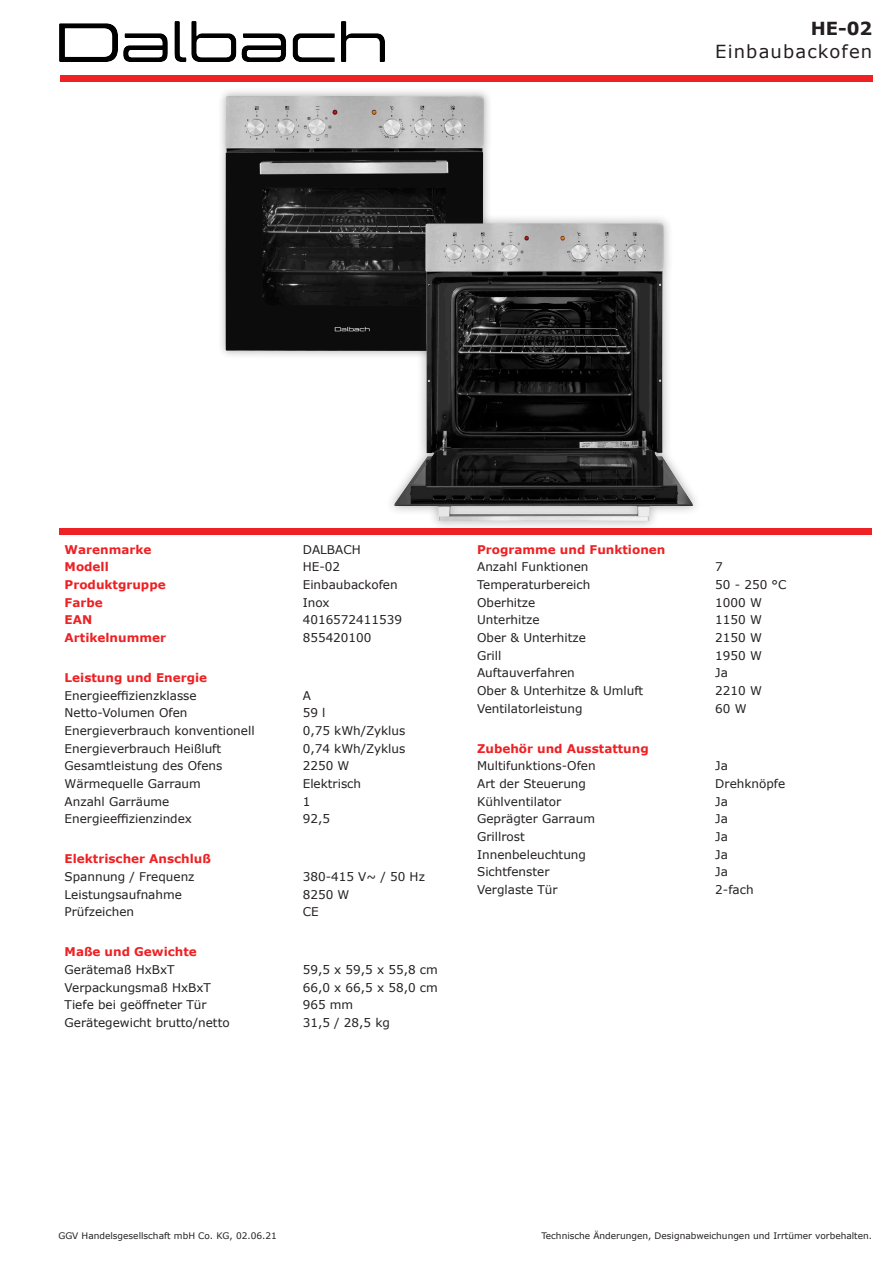
<style>
.page{position:relative;width:893px;height:1263px;background:#fff}
.page>*{position:absolute;margin:0;border:0;box-sizing:border-box;transform-origin:0 0}
.t1{font:18px "Verdana";letter-spacing:.065em;color:#231f20}
.t2{font:700 18px "Verdana";color:#231f20}
.t3{font:12px "Verdana";color:#231f20}
.t4{font:700 12px "Verdana";color:#ee2124}
.t5{font:9px "Verdana";color:#231f20}
</style>
<div class="page">
<div style="left:217px;top:88px;width:275px;height:271px;background:#231f20;opacity:.35"></div>
<img style="left:225px;top:96px;width:259px;height:255px">
<img style="left:60px;top:22px;width:325px;height:40px">
<div style="left:60px;top:75px;width:812px;height:6px;background:#ee2124"></div>
<div style="left:60px;top:528px;width:812px;height:6px;background:#ee2124"></div>
<div style="left:385px;top:214px;width:317px;height:317px;background:#231f20;opacity:.35"></div>
<img style="left:394px;top:223px;width:299px;height:298px">
<h1 class="t2" style="left:811px;top:16px;width:63px">HE-02</h1>
<h1 class="t1" style="left:715px;top:39px;width:159px">Einbaubackofen</h1>
<p class="t4" style="left:65px;top:541px;width:88px">Warenmarke</p>
<p class="t3" style="left:303px;top:541px;width:59px">DALBACH</p>
<p class="t4" style="left:65px;top:558px;width:46px">Modell</p>
<p class="t3" style="left:303px;top:559px;width:39px">HE-02</p>
<p class="t4" style="left:65px;top:576px;width:103px">Produktgruppe</p>
<p class="t3" style="left:303px;top:576px;width:96px">Einbaubackofen</p>
<p class="t4" style="left:65px;top:594px;width:40px">Farbe</p>
<p class="t3" style="left:303px;top:594px;width:28px">Inox</p>
<p class="t4" style="left:65px;top:611px;width:29px">EAN</p>
<p class="t3" style="left:303px;top:612px;width:101px">4016572411539</p>
<p class="t4" style="left:65px;top:629px;width:103px">Artikelnummer</p>
<p class="t3" style="left:303px;top:629px;width:70px">855420100</p>
<p class="t4" style="left:65px;top:669px;width:144px">Leistung und Energie</p>
<p class="t3" style="left:65px;top:687px;width:134px">Energieeffizienzklasse</p>
<p class="t3" style="left:303px;top:687px;width:10px">A</p>
<p class="t3" style="left:65px;top:705px;width:124px">Netto-Volumen Ofen</p>
<p class="t3" style="left:303px;top:705px;width:24px">59 l</p>
<p class="t3" style="left:65px;top:722px;width:191px">Energieverbrauch konventionell</p>
<p class="t3" style="left:303px;top:722px;width:104px">0,75 kWh/Zyklus</p>
<p class="t3" style="left:65px;top:740px;width:158px">Energieverbrauch Heißluft</p>
<p class="t3" style="left:303px;top:740px;width:104px">0,74 kWh/Zyklus</p>
<p class="t3" style="left:65px;top:758px;width:159px">Gesamtleistung des Ofens</p>
<p class="t3" style="left:303px;top:758px;width:48px">2250 W</p>
<p class="t3" style="left:65px;top:775px;width:138px">Wärmequelle Garraum</p>
<p class="t3" style="left:303px;top:775px;width:60px">Elektrisch</p>
<p class="t3" style="left:65px;top:793px;width:106px">Anzahl Garräume</p>
<p class="t3" style="left:303px;top:793px;width:9px">1</p>
<p class="t3" style="left:65px;top:811px;width:129px">Energieeffizienzindex</p>
<p class="t3" style="left:303px;top:811px;width:29px">92,5</p>
<p class="t4" style="left:65px;top:850px;width:148px">Elektrischer Anschluß</p>
<p class="t3" style="left:65px;top:868px;width:131px">Spannung / Frequenz</p>
<p class="t3" style="left:303px;top:868px;width:124px">380-415 V~ / 50 Hz</p>
<p class="t3" style="left:65px;top:886px;width:119px">Leistungsaufnahme</p>
<p class="t3" style="left:303px;top:886px;width:48px">8250 W</p>
<p class="t3" style="left:65px;top:904px;width:71px">Prüfzeichen</p>
<p class="t3" style="left:303px;top:904px;width:17px">CE</p>
<p class="t4" style="left:65px;top:943px;width:134px">Maße und Gewichte</p>
<p class="t3" style="left:65px;top:961px;width:112px">Gerätemaß HxBxT</p>
<p class="t3" style="left:303px;top:961px;width:137px">59,5 x 59,5 x 55,8 cm</p>
<p class="t3" style="left:65px;top:979px;width:148px">Verpackungsmaß HxBxT</p>
<p class="t3" style="left:303px;top:979px;width:137px">66,0 x 66,5 x 58,0 cm</p>
<p class="t3" style="left:65px;top:997px;width:144px">Tiefe bei geöffneter Tür</p>
<p class="t3" style="left:303px;top:997px;width:52px">965 mm</p>
<p class="t3" style="left:65px;top:1014px;width:167px">Gerätegewicht brutto/netto</p>
<p class="t3" style="left:303px;top:1014px;width:89px">31,5 / 28,5 kg</p>
<p class="t4" style="left:477px;top:541px;width:190px">Programme und Funktionen</p>
<p class="t3" style="left:477px;top:559px;width:113px">Anzahl Funktionen</p>
<p class="t3" style="left:715px;top:559px;width:9px">7</p>
<p class="t3" style="left:477px;top:576px;width:115px">Temperaturbereich</p>
<p class="t3" style="left:715px;top:576px;width:73px">50 - 250 °C</p>
<p class="t3" style="left:477px;top:594px;width:60px">Oberhitze</p>
<p class="t3" style="left:715px;top:594px;width:48px">1000 W</p>
<p class="t3" style="left:477px;top:612px;width:64px">Unterhitze</p>
<p class="t3" style="left:715px;top:612px;width:48px">1150 W</p>
<p class="t3" style="left:477px;top:629px;width:110px">Ober &amp; Unterhitze</p>
<p class="t3" style="left:715px;top:629px;width:48px">2150 W</p>
<p class="t3" style="left:477px;top:647px;width:26px">Grill</p>
<p class="t3" style="left:715px;top:647px;width:48px">1950 W</p>
<p class="t3" style="left:477px;top:665px;width:99px">Auftauverfahren</p>
<p class="t3" style="left:715px;top:665px;width:14px">Ja</p>
<p class="t3" style="left:477px;top:682px;width:168px">Ober &amp; Unterhitze &amp; Umluft</p>
<p class="t3" style="left:715px;top:682px;width:48px">2210 W</p>
<p class="t3" style="left:477px;top:700px;width:107px">Ventilatorleistung</p>
<p class="t3" style="left:715px;top:700px;width:33px">60 W</p>
<p class="t4" style="left:477px;top:740px;width:173px">Zubehör und Ausstattung</p>
<p class="t3" style="left:477px;top:758px;width:120px">Multifunktions-Ofen</p>
<p class="t3" style="left:715px;top:758px;width:14px">Ja</p>
<p class="t3" style="left:477px;top:775px;width:110px">Art der Steuerung</p>
<p class="t3" style="left:715px;top:775px;width:71px">Drehknöpfe</p>
<p class="t3" style="left:477px;top:793px;width:86px">Kühlventilator</p>
<p class="t3" style="left:715px;top:793px;width:14px">Ja</p>
<p class="t3" style="left:477px;top:811px;width:119px">Geprägter Garraum</p>
<p class="t3" style="left:715px;top:811px;width:14px">Ja</p>
<p class="t3" style="left:477px;top:828px;width:49px">Grillrost</p>
<p class="t3" style="left:715px;top:828px;width:14px">Ja</p>
<p class="t3" style="left:477px;top:846px;width:110px">Innenbeleuchtung</p>
<p class="t3" style="left:715px;top:846px;width:14px">Ja</p>
<p class="t3" style="left:477px;top:864px;width:74px">Sichtfenster</p>
<p class="t3" style="left:715px;top:864px;width:14px">Ja</p>
<p class="t3" style="left:477px;top:881px;width:82px">Verglaste Tür</p>
<p class="t3" style="left:715px;top:881px;width:40px">2-fach</p>
<p class="t5" style="left:58px;top:1230px;width:220px">GGV Handelsgesellschaft mbH Co. KG, 02.06.21</p>
<p class="t5" style="left:541px;top:1230px;width:332px">Technische Änderungen, Designabweichungen und Irrtümer vorbehalten.</p>
</div>
